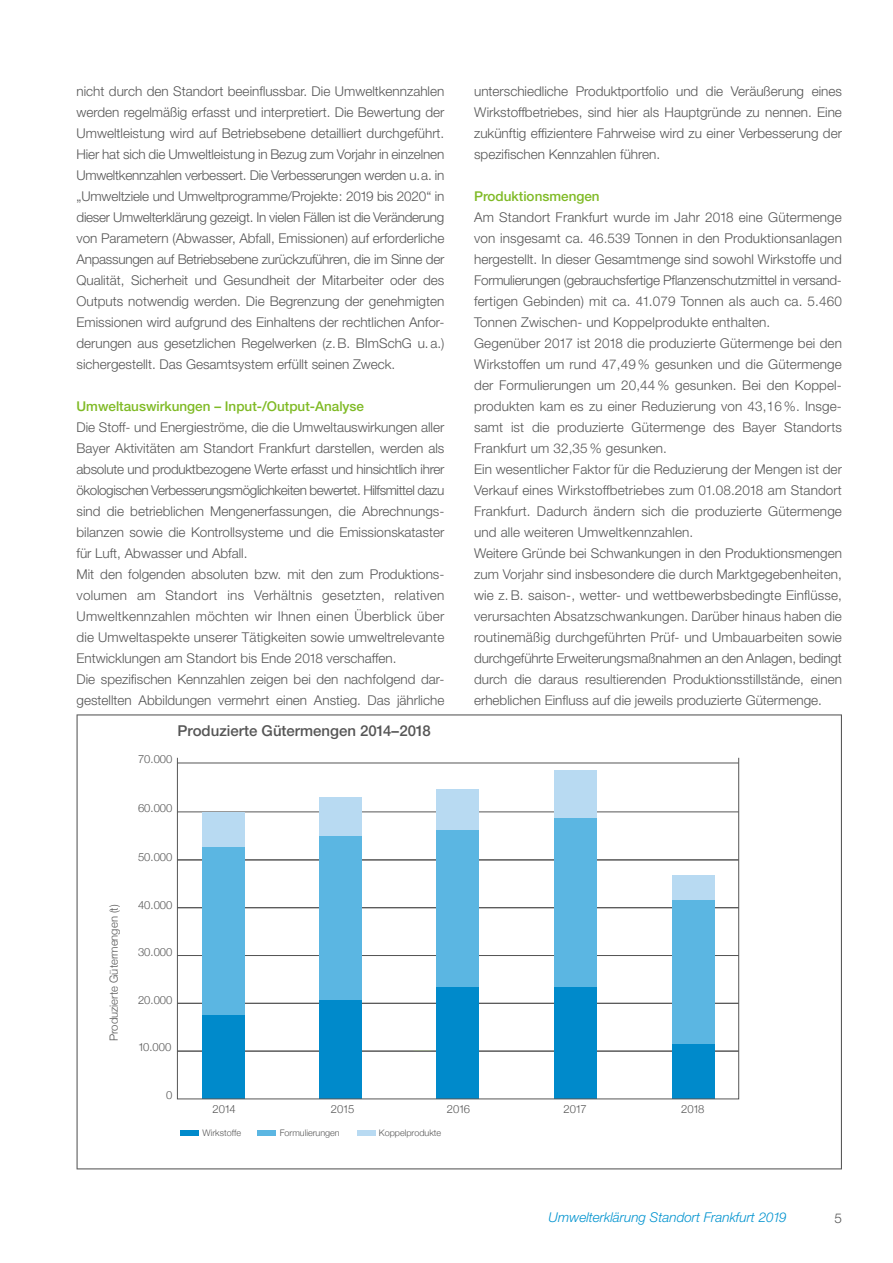
<style>
.page{position:relative;width:893px;height:1263px;background:#fff}
.page>*{position:absolute;margin:0;border:0;box-sizing:border-box;transform-origin:0 0}
.t1{font:500 15px "Helvetica Neue";color:#565656}
.t2{font:300 13.5px/21px "Helvetica Neue";color:#565656;text-align:justify}
.t3{font:500 13.5px "Helvetica Neue";color:#7fba25}
.t4{font:italic 300 13.5px "Helvetica Neue CE";color:#0093cf}
.t5{font:300 11.25px "Helvetica Neue";color:#565656}
.t6{font:300 9px "Helvetica Neue";color:#565656}
</style>
<div class="page">
<svg style="left:77px;top:714px;width:765px;height:455px"></svg>
<div style="left:202px;top:1015px;width:42px;height:84px;background:#008acb"></div>
<div style="left:202px;top:812px;width:42px;height:36px;background:#b8daf2"></div>
<div style="left:202px;top:847px;width:42px;height:168px;background:#5bb6e2"></div>
<div style="left:320px;top:1000px;width:42px;height:99px;background:#008acb"></div>
<div style="left:320px;top:797px;width:42px;height:40px;background:#b8daf2"></div>
<div style="left:320px;top:836px;width:42px;height:164px;background:#5bb6e2"></div>
<div style="left:437px;top:986px;width:42px;height:113px;background:#008acb"></div>
<div style="left:437px;top:789px;width:42px;height:41px;background:#b8daf2"></div>
<div style="left:437px;top:830px;width:42px;height:156px;background:#5bb6e2"></div>
<div style="left:554px;top:986px;width:43px;height:113px;background:#008acb"></div>
<div style="left:554px;top:771px;width:43px;height:48px;background:#b8daf2"></div>
<div style="left:554px;top:818px;width:43px;height:168px;background:#5bb6e2"></div>
<div style="left:672px;top:1044px;width:42px;height:55px;background:#008acb"></div>
<div style="left:672px;top:875px;width:42px;height:25px;background:#b8daf2"></div>
<div style="left:672px;top:900px;width:42px;height:144px;background:#5bb6e2"></div>
<p class="t2" style="left:77px;top:80px;width:369px">nicht durch den Standort beeinflussbar. Die Umweltkennzahlen werden regelmäßig erfasst und interpretiert. Die Bewertung der Umweltleistung wird auf Betriebsebene detailliert durchgeführt.<br>Hier hat sich die Umweltleistung in Bezug zum Vorjahr in einzelnen Umweltkennzahlen verbessert. Die Verbesserungen werden u.a. in „Umweltziele und Umweltprogramme/Projekte: 2019 bis 2020“ in dieser Umwelterklärung gezeigt. In vielen Fällen ist die Veränderung von Parametern (Abwasser, Abfall, Emissionen) auf erforderliche Anpassungen auf Betriebsebene zurückzuführen, die im Sinne der Qualität, Sicherheit und Gesundheit der Mitarbeiter oder des Outputs notwendig werden. Die Begrenzung der genehmigten Emissionen wird aufgrund des Einhaltens der rechtlichen Anfor&shy;derungen aus gesetzlichen Regelwerken (z.B. BImSchG u.a.) sichergestellt. Das Gesamtsystem erfüllt seinen Zweck.</p>
<p class="t3" style="left:77px;top:398px;width:289px">Umweltauswirkungen – Input-/Output-Analyse</p>
<p class="t2" style="left:77px;top:416px;width:369px;text-align:left">Die Stoff- und Energieströme, die die Umweltauswirkungen aller Bayer Aktivitäten am Standort Frankfurt darstellen, werden als absolute und produktbezogene Werte erfasst und hinsichtlich ihrer ökologischen Verbesserungsmöglichkeiten bewertet. Hilfsmittel dazu sind die betrieblichen Mengenerfassungen, die Abrechnungs&shy;bilanzen sowie die Kontrollsysteme und die Emissionskataster für Luft, Abwasser und Abfall.<br>Mit den folgenden absoluten bzw. mit den zum Produktions&shy;volumen am Standort ins Verhältnis gesetzten, relativen Umweltkennzahlen möchten wir Ihnen einen Überblick über die Umweltaspekte unserer Tätigkeiten sowie umweltrelevante Entwicklungen am Standort bis Ende 2018 verschaffen.<br>Die spezifischen Kennzahlen zeigen bei den nachfolgend dar&shy;gestellten Abbildungen vermehrt einen Anstieg. Das jährliche</p>
<p class="t1" style="left:177px;top:722px;width:255px">Produzierte Gütermengen 2014–2018</p>
<p class="t5" style="left:138px;top:749px;width:36px">70.000</p>
<p class="t5" style="left:138px;top:799px;width:36px">60.000</p>
<p class="t5" style="left:105px;top:1041px;width:138px;rotate:-90deg">Produzierte Gütermengen (t)</p>
<p class="t5" style="left:138px;top:848px;width:36px">50.000</p>
<p class="t5" style="left:138px;top:895px;width:36px">40.000</p>
<p class="t5" style="left:138px;top:943px;width:36px">30.000</p>
<p class="t5" style="left:138px;top:990px;width:36px">20.000</p>
<p class="t5" style="left:138px;top:1038px;width:35px">10.000</p>
<p class="t5" style="left:166px;top:1086px;width:8px">0</p>
<p class="t2" style="left:474px;top:80px;width:369px">unterschiedliche Produktportfolio und die Veräußerung eines Wirkstoffbetriebes, sind hier als Hauptgründe zu nennen. Eine zukünftig effizientere Fahrweise wird zu einer Verbesserung der spezifischen Kennzahlen führen.</p>
<p class="t3" style="left:474px;top:188px;width:127px">Produktionsmengen</p>
<p class="t2" style="left:474px;top:206px;width:369px;text-align:left">Am Standort Frankfurt wurde im Jahr 2018 eine Gütermenge von insgesamt ca. 46.539 Tonnen in den Produktionsanlagen hergestellt. In dieser Gesamtmenge sind sowohl Wirkstoffe und Formulierungen (gebrauchsfertige Pflanzenschutzmittel in versand&shy;fertigen Gebinden) mit ca. 41.079 Tonnen als auch ca. 5.460<br>Tonnen Zwischen- und Koppelprodukte enthalten.<br>Gegenüber 2017 ist 2018 die produzierte Gütermenge bei den Wirkstoffen um rund 47,49% gesunken und die Gütermenge der Formulierungen um 20,44% gesunken. Bei den Koppel&shy;produkten kam es zu einer Reduzierung von 43,16%. Insge&shy;samt ist die produzierte Gütermenge des Bayer Standorts Frankfurt um 32,35% gesunken.<br>Ein wesentlicher Faktor für die Reduzierung der Mengen ist der Verkauf eines Wirkstoffbetriebes zum 01.08.2018 am Standort Frankfurt. Dadurch ändern sich die produzierte Gütermenge und alle weiteren Umweltkennzahlen.<br>Weitere Gründe bei Schwankungen in den Produktionsmengen zum Vorjahr sind insbesondere die durch Marktgegebenheiten, wie z.B. saison-, wetter- und wettbewerbsbedingte Einflüsse, verursachten Absatzschwankungen. Darüber hinaus haben die routinemäßig durchgeführten Prüf- und Umbauarbeiten sowie durchgeführte Erweiterungsmaßnahmen an den Anlagen, bedingt durch die daraus resultierenden Produktionsstillstände, einen erheblichen Einfluss auf die jeweils produzierte Gütermenge.</p>
<p class="t5" style="left:213px;top:1100px;width:25px">2014</p>
<p class="t5" style="left:331px;top:1100px;width:25px">2015</p>
<p class="t5" style="left:447px;top:1100px;width:25px">2016</p>
<p class="t5" style="left:563px;top:1100px;width:25px">2017</p>
<p class="t5" style="left:681px;top:1100px;width:25px">2018</p>
<p class="t6" style="left:203px;top:1125px;width:40px">Wirkstoffe</p>
<p class="t6" style="left:280px;top:1125px;width:62px">Formulierungen</p>
<p class="t6" style="left:379px;top:1125px;width:64px">Koppelprodukte</p>
<p class="t4" style="left:549px;top:1209px;width:240px">Umwelterklärung Standort Frankfurt 2019</p>
<p class="t2" style="left:834px;top:1207px;width:9px">5</p>
</div>
